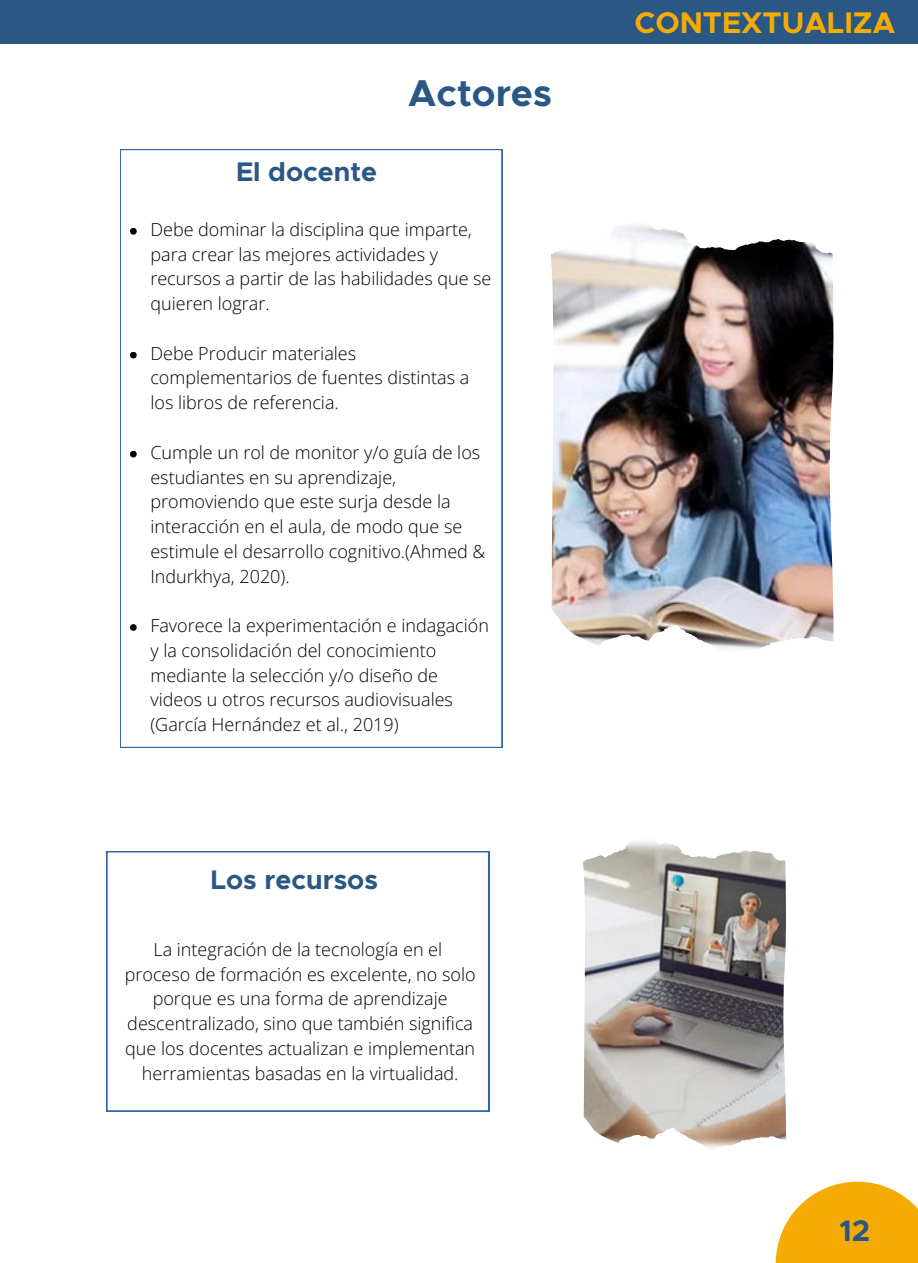
<style>
.page{position:relative;width:918px;height:1263px;background:#fff}
.page>*{position:absolute;margin:0;border:0;box-sizing:border-box;transform-origin:0 0}
.t1{font:700 37.5px "Metropolis";color:#2b5784}
.t2{font:700 30px "Metropolis";color:#f4ac04}
.t3{font:700 30px "Metropolis";color:#2b5784}
.t4{font:700 27px "Metropolis";color:#2b5784}
.t5{font:300 18px/24.8px "Open Sans";color:#000}
</style>
<div class="page">
<div style="left:0;top:0;width:918px;height:44px;background:#2b5784"></div>
<svg style="left:776px;top:1181px;width:142px;height:81px"></svg>
<img style="left:551px;top:225px;width:272px;height:424px">
<svg style="left:107px;top:851px;width:382px;height:260px"></svg>
<img style="left:583px;top:841px;width:203px;height:307px">
<svg style="left:120px;top:149px;width:382px;height:598px"></svg>
<p class="t4" style="left:236px;top:160px;width:143px">El docente</p>
<h3 class="t1" style="left:408px;top:76px;width:145px">Actores</h3>
<p class="t5" style="left:150px;top:216px;width:343px">Debe dominar la disciplina que imparte, para crear las mejores actividades y recursos a partir de las habilidades que se quieren lograr.</p>
<p class="t5" style="left:150px;top:340px;width:207px">Debe Producir materiales</p>
<p class="t5" style="left:150px;top:365px;width:320px">complementarios de fuentes distintas a</p>
<p class="t5" style="left:150px;top:390px;width:190px">los libros de referencia.</p>
<p class="t5" style="left:150px;top:439px;width:337px">Cumple un rol de monitor y/o guía de los estudiantes en su aprendizaje, promoviendo que este surja desde la interacción en el aula, de modo que se estimule el desarrollo cognitivo.(Ahmed &amp; Indurkhya, 2020).</p>
<p class="t5" style="left:150px;top:612px;width:340px">Favorece la experimentación e indagación y la consolidación del conocimiento mediante la selección y/o diseño de</p>
<p class="t5" style="left:150px;top:687px;width:304px">videos u otros recursos audiovisuales (García Hernández et al., 2019)</p>
<p class="t4" style="left:211px;top:867px;width:169px">Los recursos</p>
<p class="t5" style="left:154px;top:936px;width:290px">La integración de la tecnología en el</p>
<h3 class="t5" style="left:125px;top:961px;width:352px;text-align:center">proceso de formación es excelente, no solo porque es una forma de aprendizaje descentralizado, sino que también significa que los docentes actualizan e implementan herramientas basadas en la virtualidad.</h3>
<p class="t2" style="left:635px;top:9px;width:262px">CONTEXTUALIZA</p>
<p class="t3" style="left:840px;top:1216px;width:32px">12</p>
</div>
